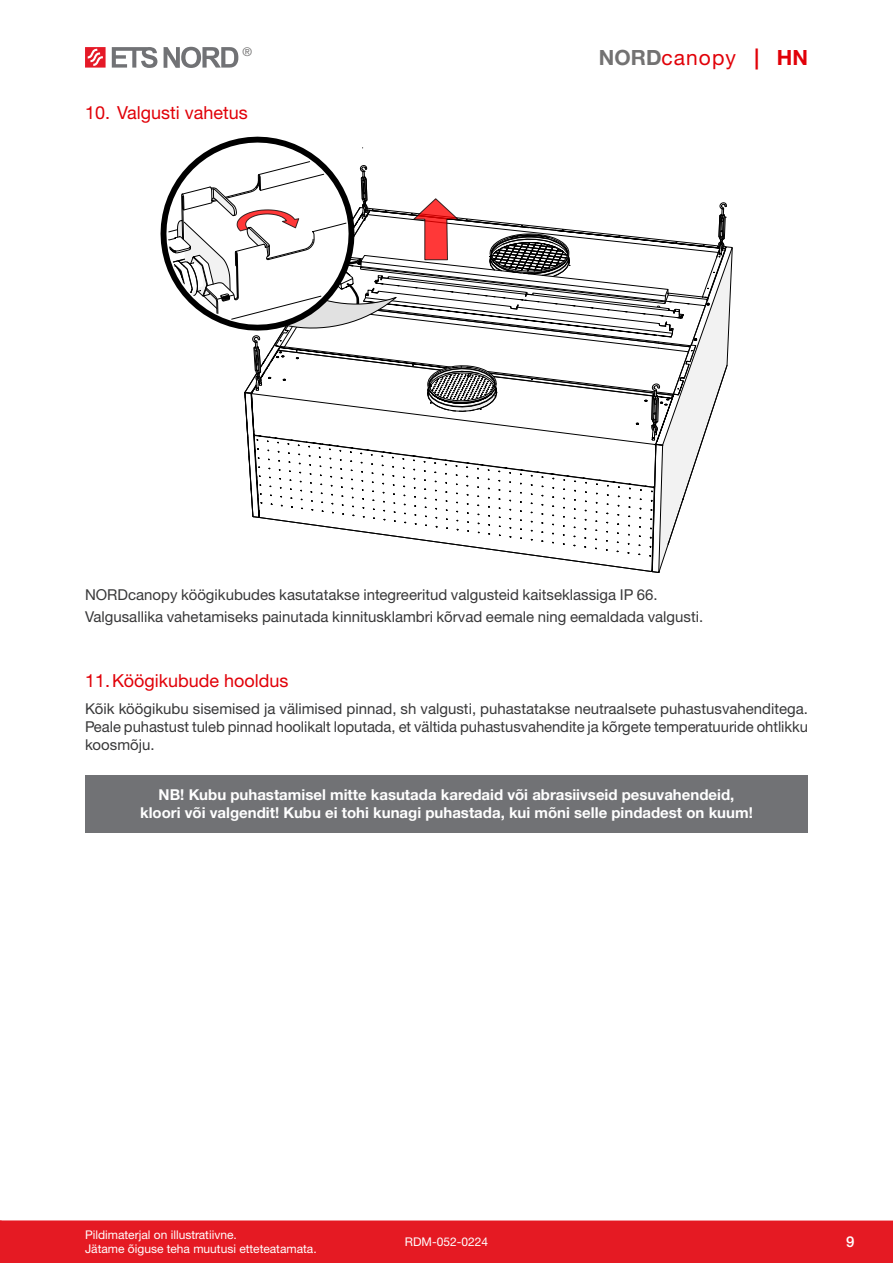
<style>
.page{position:relative;width:893px;height:1263px;background:#fff}
.page>*{position:absolute;margin:0;border:0;box-sizing:border-box;transform-origin:0 0}
.t1{font:21px "Helvetica Neue LTW1 G";letter-spacing:.05em;color:#e10008}
.t2{font:18px "Helvetica Neue LTW1 G";color:#e10008}
.Tekst{font:15px/18px "Helvetica Neue LTW1 G";color:#383839;text-align:justify}
.Hoiatustekst_valge{font:700 15px/18px "Helvetica Neue LTW1 G";color:#fff;text-align:center}
.t3{font:500 15px "Helvetica Neue LTW1 G";color:#fff}
.t4{font:12px/14.4px "Helvetica Neue LTW1 G";color:#fff}
.t5{font:12px "Helvetica Neue LTW1 G";color:#737272}
.s1{font-weight:700;color:#737272}
.s2{font-weight:700}
</style>
<div class="page">
<div style="left:0;top:1220px;width:893px;height:43px;background:#e51a23"></div>
<svg style="left:85px;top:47px;width:21px;height:21px"></svg>
<svg style="left:112px;top:47px;width:621px;height:786px"></svg>
<div style="left:85px;top:775px;width:723px;height:57px;background:#717275"></div>
<p class="t5" style="left:242px;top:44px;width:11px">®</p>
<h1 class="t1" style="left:599px;top:44px;width:210px"><span class="s1">NORD</span>canopy <span class="s2">| HN</span></h1>
<p class="t2" style="left:85px;top:102px;width:164px">10. Valgusti vahetus</p>
<p class="Tekst" style="left:85px;top:585px;width:574px">NORDcanopy köögikubudes kasutatakse integreeritud valgusteid kaitseklassiga IP 66.</p>
<p class="Tekst" style="left:85px;top:608px;width:620px">Valgusallika vahetamiseks painutada kinnitusklambri kõrvad eemale ning eemaldada valgusti.</p>
<p class="t2" style="left:85px;top:670px;width:205px">11.Köögikubude hooldus</p>
<p class="Tekst" style="left:85px;top:699px;width:724px">Kõik köögikubu sisemised ja välimised pinnad, sh valgusti, puhastatakse neutraalsete puhastusvahenditega.<br>Peale puhastust tuleb pinnad hoolikalt loputada, et vältida puhastusvahendite ja kõrgete temperatuuride ohtlikku koosmõju.</p>
<p class="Hoiatustekst_valge" style="left:140px;top:786px;width:614px">NB! Kubu puhastamisel mitte kasutada karedaid või abrasiivseid pesuvahendeid, kloori või valgendit! Kubu ei tohi kunagi puhastada, kui mõni selle pindadest on kuum!</p>
<p class="t4" style="left:85px;top:1227px;width:233px">Pildimaterjal on illustratiivne.<br>Jätame õiguse teha muutusi etteteatamata.</p>
<p class="t4" style="left:405px;top:1235px;width:85px">RDM-052-0224</p>
<p class="t3" style="left:846px;top:1233px;width:10px">9</p>
</div>
